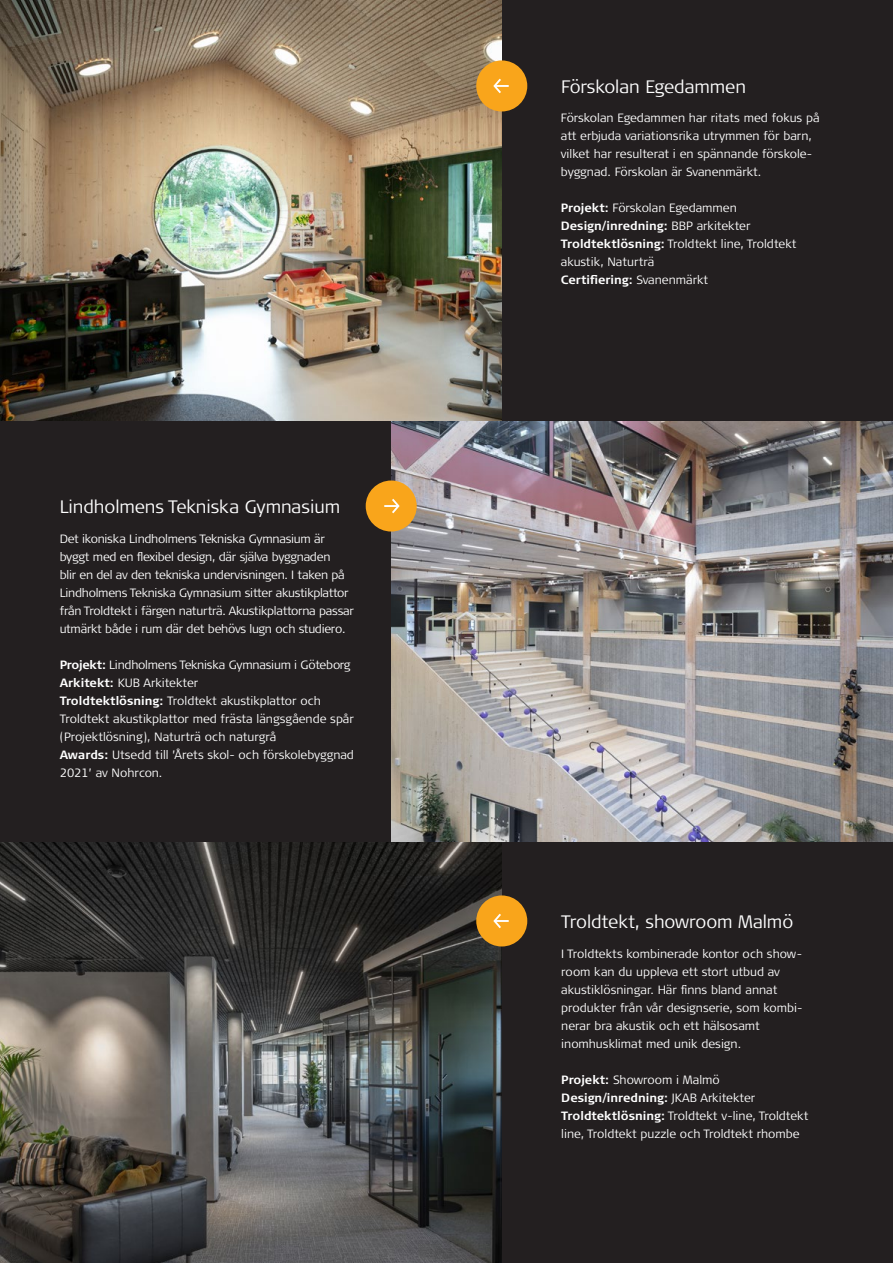
<style>
.page{position:relative;width:893px;height:1263px;background:#fff}
.page>*{position:absolute;margin:0;border:0;box-sizing:border-box;transform-origin:0 0}
.t1{font:300 18px "Signa Pro";letter-spacing:-.005em;color:#fff}
.t2{font:300 12px/18px "Signa Pro";letter-spacing:-.01em;color:#fff}
.t3{font:700 12px "Signa Pro";color:#fff}
.s1{font-weight:700}
.s2{font-weight:300}
</style>
<div class="page">
<div style="left:0;top:421px;width:391px;height:421px;background:#231f20"></div>
<div style="left:502px;top:0;width:391px;height:421px;background:#231f20"></div>
<div style="left:502px;top:842px;width:391px;height:421px;background:#231f20"></div>
<img style="left:0;top:842px;width:502px;height:421px">
<img style="left:391px;top:421px;width:502px;height:421px">
<img style="left:0;top:0;width:502px;height:421px">
<div style="left:366px;top:480px;width:51px;height:51px;background:#f9a51b;border-radius:50%"></div>
<svg style="left:384px;top:498px;width:16px;height:16px"></svg>
<div style="left:476px;top:60px;width:51px;height:51px;background:#f9a51b;border-radius:50%"></div>
<svg style="left:493px;top:78px;width:16px;height:16px"></svg>
<div style="left:476px;top:895px;width:51px;height:51px;background:#f9a51b;border-radius:50%"></div>
<svg style="left:493px;top:913px;width:16px;height:16px"></svg>
<p class="t1" style="left:60px;top:494px;width:282px">Lindholmens Tekniska Gymnasium</p>
<p class="t2" style="left:60px;top:529px;width:296px">Det ikoniska Lindholmens Tekniska Gymnasium är byggt med en flexibel design, där själva byggnaden<br>blir en del av den tekniska undervisningen. I taken på Lindholmens Tekniska Gymnasium sitter akustikplattor från Troldtekt i färgen naturträ. Akustikplattorna passar utmärkt både i rum där det behövs lugn och studiero.</p>
<p class="t2" style="left:60px;top:655px;width:292px"><span class="s1">Projekt:</span> Lindholmens Tekniska Gymnasium i Göteborg</p>
<p class="t2" style="left:60px;top:673px;width:140px"><span class="s1">Arkitekt:</span> KUB Arkitekter</p>
<p class="t2" style="left:60px;top:691px;width:296px"><span class="s1">Troldtektlösning:</span> Troldtekt akustikplattor och<br>Troldtekt akustikplattor med frästa längsgående spår (Projektlösning), Naturträ och naturgrå</p>
<p class="t2" style="left:60px;top:745px;width:296px"><span class="s1">Awards:</span> Utsedd till ’Årets skol- och förskolebyggnad<br>2021’ av Nohrcon.</p>
<p class="t1" style="left:561px;top:74px;width:186px">Förskolan Egedammen</p>
<p class="t2" style="left:561px;top:109px;width:260px">Förskolan Egedammen har ritats med fokus på att erbjuda variationsrika utrymmen för barn, vilket har resulterat i en spännande förskole&shy;byggnad. Förskolan är Svanenmärkt.</p>
<p class="t2" style="left:561px;top:199px;width:177px"><span class="s1">Projekt:</span> Förskolan Egedammen</p>
<p class="t3" style="left:561px;top:218px;width:191px">Design/inredning: <span class="s2">BBP arkitekter</span></p>
<p class="t2" style="left:561px;top:235px;width:237px"><span class="s1">Troldtektlösning:</span> Troldtekt line, Troldtekt akustik, Naturträ</p>
<p class="t3" style="left:561px;top:272px;width:149px">Certifiering: <span class="s2">Svanenmärkt</span></p>
<p class="t1" style="left:561px;top:909px;width:233px">Troldtekt, showroom Malmö</p>
<p class="t2" style="left:561px;top:944px;width:243px">I Troldtekts kombinerade kontor och show&shy;room kan du uppleva ett stort utbud av akustiklösningar. Här finns bland annat produkter från vår designserie, som kombi&shy;nerar bra akustik och ett hälsosamt inomhusklimat med unik design.</p>
<p class="t2" style="left:561px;top:1070px;width:160px"><span class="s1">Projekt:</span> Showroom i Malmö</p>
<p class="t3" style="left:561px;top:1090px;width:196px">Design/inredning: <span class="s2">JKAB Arkitekter</span></p>
<p class="t2" style="left:561px;top:1106px;width:249px"><span class="s1">Troldtektlösning:</span> Troldtekt v-line, Troldtekt line, Troldtekt puzzle och Troldtekt rhombe</p>
</div>
